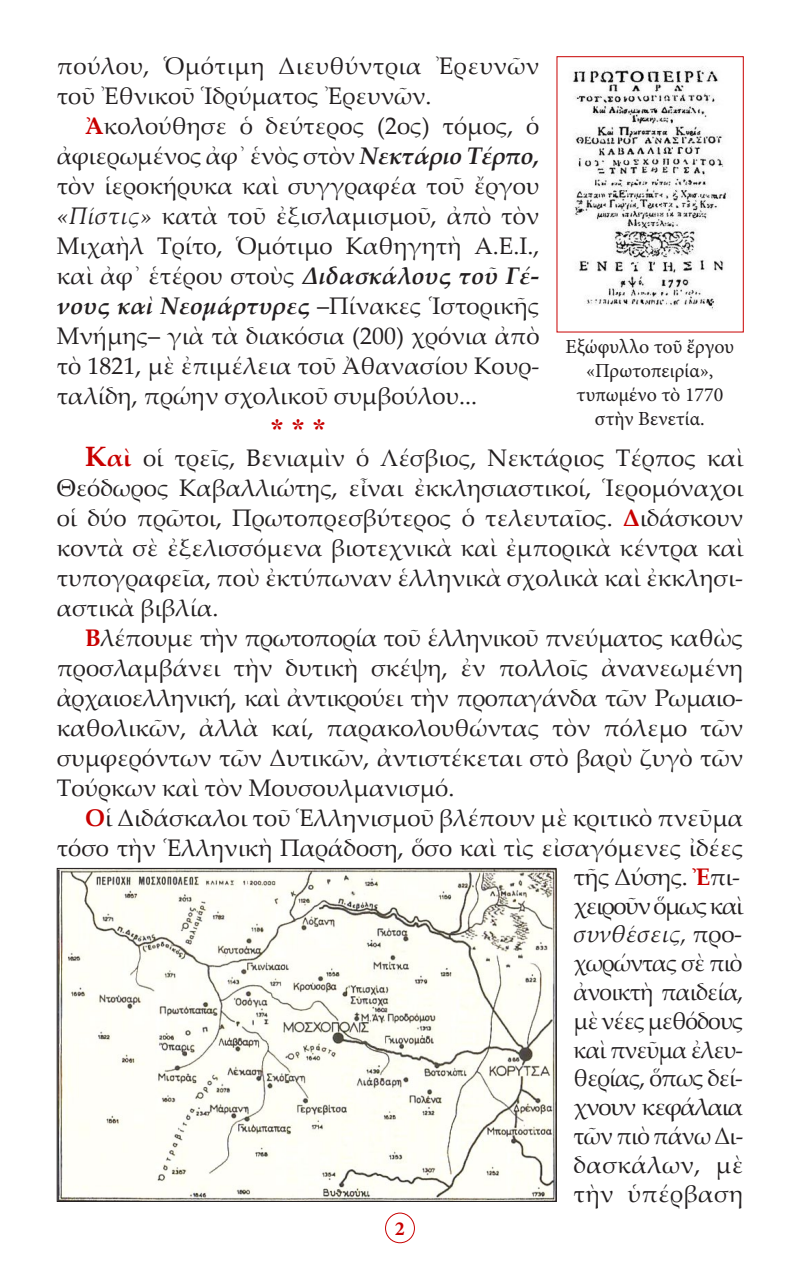
<style>
.page{position:relative;width:800px;height:1270px;background:#fff}
.page>*{position:absolute;margin:0;border:0;box-sizing:border-box;transform-origin:0 0}
.Asteriskoi{font:28px "CTOS New Times Bold Test 1";color:#c80000}
.t1{font:24px/30px "Palatino Linotype";color:#231f20;text-align:justify}
.t2{font:24px/30px "Palatino Linotype";letter-spacing:.02em;color:#231f20}
.t3{font:24px "Palatino Linotype";letter-spacing:-.04em;color:#231f20;scale:.96 1}
.t4{font:24px/28.8px "Palatino Linotype";letter-spacing:-.05em;color:#231f20}
.t5{font:24px "Palatino Linotype";letter-spacing:-.03em;color:#231f20;scale:.95 1}
.t6{font:24px "Palatino Linotype";letter-spacing:-.04em;color:#231f20}
.t7{font:24px "Palatino Linotype";letter-spacing:-.06em;color:#231f20}
.t8{font:italic 24px "Palatino Linotype";letter-spacing:-.01em;color:#231f20}
.t9{font:24px "Palatino Linotype";letter-spacing:-.04em;color:#231f20;scale:.95 1}
.t10{font:24px "Palatino Linotype";letter-spacing:-.025em;color:#231f20}
.t11{font:20px/24px "Minion Pro";color:#231f20;text-align:center}
.t12{font:700 20px "Minion Pro";color:#c80000}
.s1{font-weight:700;color:#c80000}
.s2{font-weight:700;font-style:italic}
.s3{font-style:italic}
.s4{font-weight:700;font-size:28px;color:#c80000}
.s5{font-style:normal}
</style>
<div class="page">
<div style="left:385px;top:1213px;width:30px;height:30px;border:1px solid #c80000;border-radius:50%"></div>
<img style="left:572px;top:66px;width:157px;height:244px">
<div style="left:556px;top:56px;width:188px;height:277px;border:1px solid #c80000"></div>
<img style="left:59px;top:870px;width:496px;height:330px">
<p class="t2" style="left:57px;top:50px;width:484px">πούλου, Ὁμότιμη Διευθύντρια Ἐρευνῶν τοῦ Ἐθνικοῦ Ἱδρύματος Ἐρευνῶν.</p>
<p class="t1" style="left:57px;top:110px;width:484px;text-align:right"><span class="s1">Ἀ</span>κολούθησε ὁ δεύτερος (2ος) τόμος, ὁ ἀφιερωμένος ἀφ᾿ ἑνὸς στὸν <span class="s2">Νεκτάριο Τέρπο,</span></p>
<p class="t1" style="left:57px;top:170px;width:484px">τὸν ἱεροκήρυκα καὶ συγγραφέα τοῦ ἔργου <span class="s3">«Πίστις»</span> κατὰ τοῦ ἐξισλαμισμοῦ, ἀπὸ τὸν Μιχαὴλ Τρίτο, Ὁμότιμο Καθηγητὴ Α.Ε.Ι., καὶ ἀφ᾿ ἑτέρου στοὺς <span class="s2">Διδασκάλους τοῦ Γέ&shy;νους καὶ Νεομάρτυρες</span> –Πίνακες Ἱστορικῆς Μνήμης– γιὰ τὰ διακόσια (200) χρόνια ἀπὸ τὸ 1821, μὲ ἐπιμέλεια τοῦ Ἀθανασίου Κουρ&shy;ταλίδη, πρώην σχολικοῦ συμβούλου...</p>
<p class="Asteriskoi" style="left:270px;top:413px;width:57px">* * *</p>
<p class="t1" style="left:57px;top:442px;width:688px;text-indent:28px"><span class="s4">Κ</span><span class="s1">αὶ</span> οἱ τρεῖς, Βενιαμὶν ὁ Λέσβιος, Νεκτάριος Τέρπος καὶ Θεόδωρος Καβαλλιώτης, εἶναι ἐκκλησιαστικοί, Ἱερομόναχοι οἱ δύο πρῶτοι, Πρωτοπρεσβύτερος ὁ τελευταῖος. <span class="s1">Δ</span>ιδάσκουν κοντὰ σὲ ἐξελισσόμενα βιοτεχνικὰ καὶ ἐμπορικὰ κέντρα καὶ τυπογραφεῖα, ποὺ ἐκτύπωναν ἑλληνικὰ σχολικὰ καὶ ἐκκλησι&shy;αστικὰ βιβλία.</p>
<p class="t1" style="left:57px;top:622px;width:688px;text-indent:28px"><span class="s1">Β</span>λέπουμε τὴν πρωτοπορία τοῦ ἑλληνικοῦ πνεύματος καθὼς προσλαμβάνει τὴν δυτικὴ σκέψη, ἐν πολλοῖς ἀνανεωμένη ἀρχαιοελληνική, καὶ ἀντικρούει τὴν προπαγάνδα τῶν Ρωμαιο&shy;καθολικῶν, ἀλλὰ καί, παρακολουθώντας τὸν πόλεμο τῶν συμφερόντων τῶν Δυτικῶν, ἀντιστέκεται στὸ βαρὺ ζυγὸ τῶν Τούρκων καὶ τὸν Μουσουλμανισμό.</p>
<p class="t1" style="left:57px;top:802px;width:688px;text-align:right"><span class="s1">Ο</span>ἱ Διδάσκαλοι τοῦ Ἑλληνισμοῦ βλέπουν μὲ κριτικὸ πνεῦμα τόσο τὴν Ἑλληνικὴ Παράδοση, ὅσο καὶ τὶς εἰσαγόμενες ἰδέες</p>
<p class="t10" style="left:574px;top:859px;width:168px">τῆς Δύσης. <span class="s1">Ἐ</span>πι-</p>
<p class="t7" style="left:574px;top:888px;width:171px">χειροῦν ὅμως καὶ</p>
<p class="t8" style="left:574px;top:917px;width:170px">συνθέσεις, <span class="s5">προ-</span></p>
<p class="t3" style="left:574px;top:946px;width:177px">χωρώντας σὲ πιὸ</p>
<p class="t5" style="left:574px;top:975px;width:180px">ἀνοικτὴ παιδεία,</p>
<p class="t3" style="left:574px;top:1003px;width:178px">μὲ νέες μεθόδους</p>
<p class="t9" style="left:574px;top:1032px;width:180px">καὶ πνεῦμα ἐλευ-</p>
<p class="t6" style="left:574px;top:1061px;width:171px">θερίας, ὅπως δεί-</p>
<p class="t4" style="left:574px;top:1092px;width:171px">χνουν κεφάλαια τῶν πιὸ πάνω Δι-</p>
<p class="t2" style="left:574px;top:1149px;width:171px;line-height:28.8px">δασκάλων, μὲ τὴν ὑπέρβαση</p>
<p class="t11" style="left:565px;top:335px;width:170px">Εξώφυλλο τοῦ ἔργου «Πρωτοπειρία», τυπωμένο τὸ 1770 στὴν Βενετία.</p>
<p class="t12" style="left:395px;top:1214px;width:11px">2</p>
</div>
